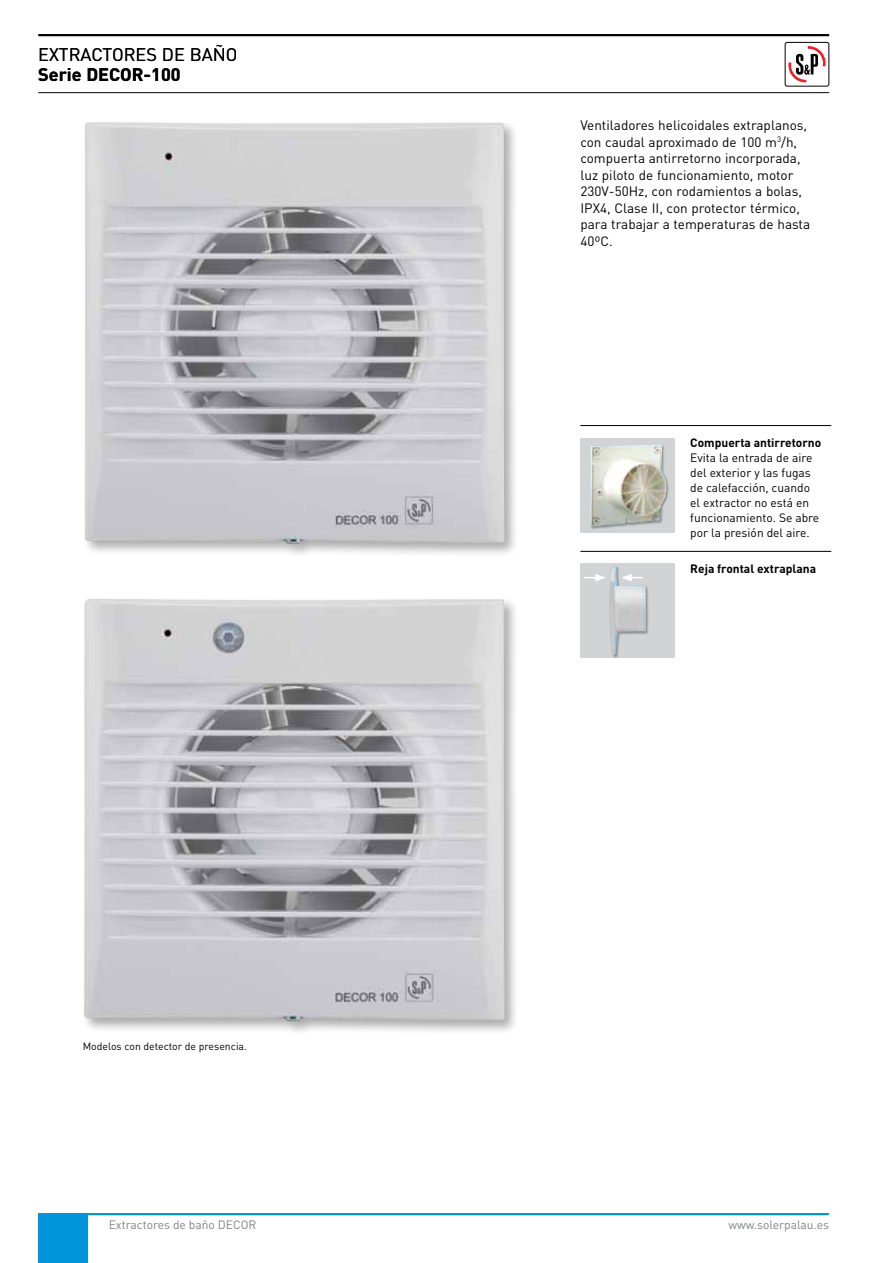
<style>
.page{position:relative;width:893px;height:1263px;background:#fff}
.page>*{position:absolute;margin:0;border:0;box-sizing:border-box;transform-origin:0 0}
.t1{font:18px "DIN";color:#000}
.t2{font:700 18px "DIN";color:#000}
.t3{font:13.5px/16.5px "DIN";color:#000}
.t4{font:12px/15px "DIN";color:#000}
.t5{font:700 12px "DIN";color:#000}
.t6{font:12px "DIN";color:#808285}
.t7{font:10.5px "DIN";color:#000}
</style>
<div class="page">
<hr style="left:39px;top:1213px;width:789px;height:2px;background:#0095da">
<div style="left:38px;top:1214px;width:49px;height:49px;background:#0095da"></div>
<hr style="left:38px;top:34px;width:791px;height:2px;background:#000">
<hr style="left:38px;top:92px;width:791px;height:1px;background:#000">
<svg style="left:788px;top:47px;width:38px;height:36px"></svg>
<div style="left:785px;top:42px;width:44px;height:44px;border:1px solid #000;border-radius:2px"></div>
<hr style="left:580px;top:425px;width:251px;height:1px;background:#000">
<div style="left:580px;top:438px;width:95px;height:94px;background:#d1d3d4"></div>
<div style="left:590px;top:444px;width:84px;height:86px;background:#000;opacity:.33"></div>
<img style="left:590px;top:445px;width:82px;height:82px">
<hr style="left:580px;top:551px;width:251px;height:1px;background:#000">
<div style="left:580px;top:564px;width:95px;height:94px;background:#d1d3d4"></div>
<div style="left:609px;top:565px;width:40px;height:93px;background:#000;opacity:.33"></div>
<img style="left:609px;top:566px;width:37px;height:89px">
<svg style="left:584px;top:574px;width:22px;height:7px"></svg>
<svg style="left:621px;top:574px;width:22px;height:7px"></svg>
<div style="left:82px;top:119px;width:438px;height:440px;background:#000;opacity:.33"></div>
<img style="left:85px;top:122px;width:419px;height:422px">
<div style="left:81px;top:595px;width:439px;height:441px;background:#000;opacity:.33"></div>
<img style="left:84px;top:599px;width:420px;height:422px">
<h1 class="t1" style="left:38px;top:43px;width:201px">EXTRACTORES DE BAÑO</h1>
<h1 class="t2" style="left:38px;top:62px;width:144px">Serie DECOR-100</h1>
<p class="t7" style="left:83px;top:1040px;width:166px">Modelos con detector de presencia.</p>
<p class="t3" style="left:580px;top:117px;width:231px">Ventiladores helicoidales extraplanos, con caudal aproximado de 100 m<sup>3</sup>/h, compuerta antirretorno incorporada, luz piloto de funcionamiento, motor 230V-50Hz, con rodamientos a bolas, IPX4, Clase II, con protector térmico, para trabajar a temperaturas de hasta 40ºC.</p>
<p class="t5" style="left:690px;top:435px;width:132px">Compuerta antirretorno</p>
<p class="t4" style="left:690px;top:450px;width:131px">Evita la entrada de aire del exterior y las fugas de calefacción, cuando el extractor no está en funcionamiento. Se abre por la presión del aire.</p>
<p class="t5" style="left:690px;top:560px;width:127px">Reja frontal extraplana</p>
<p class="t6" style="left:109px;top:1217px;width:149px">Extractores de baño DECOR</p>
<p class="t6" style="left:728px;top:1217px;width:102px">www.solerpalau.es</p>
</div>
